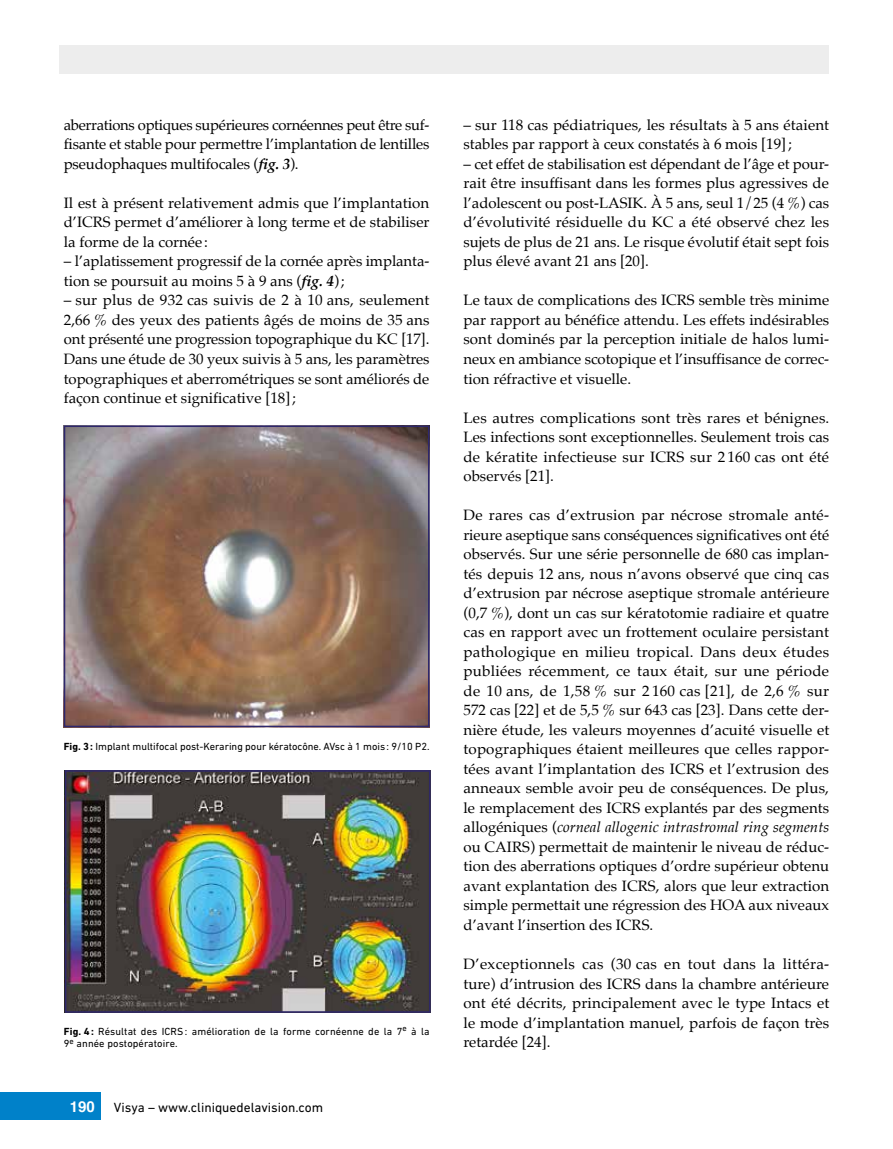
<style>
.page{position:relative;width:893px;height:1149px;background:#fff}
.page>*{position:absolute;margin:0;border:0;box-sizing:border-box;transform-origin:0 0}
.t1{font:15px/19.5px "Palatino";color:#000;text-align:justify}
.t2{font:700 15px "Helvetica";color:#fff}
.t3{font:13.5px "DIN Next LT Pro";color:#000}
.t4{font:10.5px/12.6px "DIN Next LT Pro";letter-spacing:.005em;color:#000}
.s1{font-weight:700;font-style:italic}
.s2{font-weight:700}
.s3{font-style:italic}
</style>
<div class="page">
<div style="left:59px;top:46px;width:770px;height:28px;background:#ededed"></div>
<div style="left:0;top:1092px;width:101px;height:27px;background:#0081c9"></div>
<img style="left:68px;top:773px;width:360px;height:236px">
<div style="left:65px;top:770px;width:366px;height:242px;border:2px solid #2e276c"></div>
<img style="left:67px;top:428px;width:359px;height:296px">
<div style="left:64px;top:425px;width:365px;height:302px;border:2px solid #2e276c"></div>
<p class="t1" style="left:64px;top:115px;width:367px">aberrations optiques supérieures cornéennes peut être suf&shy;fisante et stable pour permettre l’implantation de lentilles pseudophaques multifocales (<span class="s1">fig. 3</span>).</p>
<p class="t1" style="left:64px;top:193px;width:367px">Il est à présent relativement admis que l’implantation d’ICRS permet d’améliorer à long terme et de stabiliser la forme de la cornée :</p>
<p class="t1" style="left:64px;top:251px;width:367px">– l’aplatissement progressif de la cornée après implanta&shy;tion se poursuit au moins 5 à 9 ans (<span class="s1">fig. 4</span>);</p>
<p class="t1" style="left:64px;top:290px;width:367px">– sur plus de 932 cas suivis de 2 à 10 ans, seulement 2,66 % des yeux des patients âgés de moins de 35 ans ont présenté une progression topographique du KC [17].<br>Dans une étude de 30 yeux suivis à 5 ans, les paramètres topographiques et aberrométriques se sont améliorés de façon continue et significative [18];</p>
<p class="t4" style="left:64px;top:739px;width:367px"><span class="s2">Fig. 3:</span> Implant multifocal post-Keraring pour kératocône. AVsc à 1 mois: 9/10 P2.</p>
<p class="t4" style="left:64px;top:1024px;width:367px"><span class="s2">Fig. 4 :</span> Résultat des ICRS: amélioration de la forme cornéenne de la 7<sup>e</sup> à la<br>9<sup>e</sup> année postopératoire.</p>
<p class="t2" style="left:70px;top:1094px;width:27px">190</p>
<p class="t3" style="left:114px;top:1098px;width:211px">Visya – www.cliniquedelavision.com</p>
<p class="t1" style="left:463px;top:115px;width:367px">– sur 118 cas pédiatriques, les résultats à 5 ans étaient stables par rapport à ceux constatés à 6 mois [19];</p>
<p class="t1" style="left:463px;top:154px;width:367px">– cet effet de stabilisation est dépendant de l’âge et pour&shy;rait être insuffisant dans les formes plus agressives de l’adolescent ou post-LASIK. À 5 ans, seul 1/25 (4 %) cas d’évolutivité résiduelle du KC a été observé chez les sujets de plus de 21 ans. Le risque évolutif était sept fois plus élevé avant 21 ans [20].</p>
<p class="t1" style="left:463px;top:290px;width:367px">Le taux de complications des ICRS semble très minime par rapport au bénéfice attendu. Les effets indésirables sont dominés par la perception initiale de halos lumi&shy;neux en ambiance scotopique et l’insuffisance de correc&shy;tion réfractive et visuelle.</p>
<p class="t1" style="left:463px;top:407px;width:367px">Les autres complications sont très rares et bénignes.<br>Les infections sont exceptionnelles. Seulement trois cas de kératite infectieuse sur ICRS sur 2 160 cas ont été observés [21].</p>
<p class="t1" style="left:463px;top:505px;width:367px">De rares cas d’extrusion par nécrose stromale anté&shy;rieure aseptique sans conséquences significatives ont été observés. Sur une série personnelle de 680 cas implan&shy;tés depuis 12 ans, nous n’avons observé que cinq cas d’extrusion par nécrose aseptique stromale antérieure (0,7 %), dont un cas sur kératotomie radiaire et quatre cas en rapport avec un frottement oculaire persistant pathologique en milieu tropical. Dans deux études publiées récemment, ce taux était, sur une période de 10 ans, de 1,58 % sur 2 160 cas [21], de 2,6 % sur 572 cas [22] et de 5,5 % sur 643 cas [23]. Dans cette der&shy;nière étude, les valeurs moyennes d’acuité visuelle et topographiques étaient meilleures que celles rappor&shy;tées avant l’implantation des ICRS et l’extrusion des anneaux semble avoir peu de conséquences. De plus, le remplacement des ICRS explantés par des segments allogéniques (<span class="s3">corneal allogenic intrastromal ring segments </span>ou CAIRS) permettait de maintenir le niveau de réduc&shy;tion des aberrations optiques d’ordre supérieur obtenu avant explantation des ICRS, alors que leur extraction simple permettait une régression des HOA aux niveaux d’avant l’insertion des ICRS.</p>
<p class="t1" style="left:463px;top:953px;width:367px">D’exceptionnels cas (30 cas en tout dans la littéra&shy;ture) d’intrusion des ICRS dans la chambre antérieure ont été décrits, principalement avec le type Intacs et le mode d’implantation manuel, parfois de façon très retardée [24].</p>
</div>
